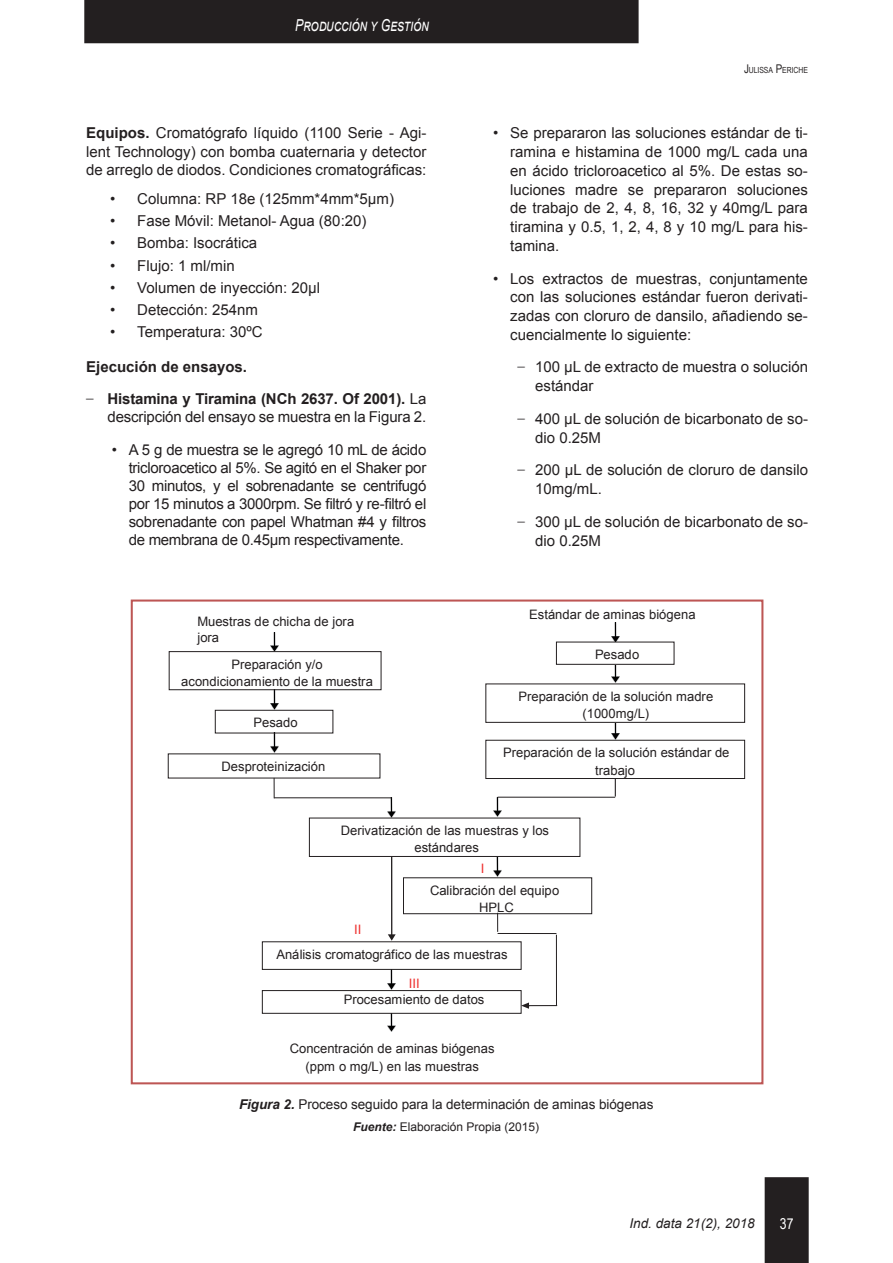
<style>
.page{position:relative;width:893px;height:1263px;background:#fff}
.page>*{position:absolute;margin:0;border:0;box-sizing:border-box;transform-origin:0 0}
.t1{font:italic 16.5px "Arial";color:#fff;scale:.75 1}
.t2{font:15px/18.8px "Arial";color:#231f20;text-align:justify}
.t3{font:700 15px "Arial";color:#231f20}
.t4{font:15px "Arial Narrow";color:#fff}
.t5{font:13.5px "Arial";letter-spacing:-.005em;color:#231f20}
.t6{font:italic 13.5px "Arial";color:#231f20}
.t7{font:13.05px/17.2px "Arial";color:#231f20;text-align:center}
.t8{font:13.05px "Arial";color:#ee2f2d}
.t9{font:12px "Arial";color:#231f20}
.t10{font:8.4px "Arial Narrow";letter-spacing:-.005em;color:#231f20}
.s1{font-weight:700}
.s2{font-family:"Adobe Garamond Pro"}
.s3{font-size:12px}
.s4{font-weight:700;font-style:italic}
</style>
<div class="page">
<div style="left:765px;top:1177px;width:44px;height:86px;background:#231f20"></div>
<div style="left:84px;top:0;width:555px;height:43px;background:#231f20"></div>
<div style="left:131px;top:599px;width:632px;height:485px;border:2px solid #bd5654"></div>
<img style="left:270px;top:632px;width:8px;height:19px">
<img style="left:270px;top:690px;width:8px;height:19px">
<img style="left:494px;top:797px;width:7px;height:20px">
<img style="left:270px;top:733px;width:8px;height:19px">
<svg style="left:388px;top:857px;width:8px;height:84px"></svg>
<img style="left:494px;top:857px;width:7px;height:19px">
<img style="left:388px;top:1014px;width:8px;height:18px">
<img style="left:611px;top:628px;width:8px;height:13px">
<img style="left:611px;top:723px;width:8px;height:16px">
<img style="left:388px;top:798px;width:8px;height:19px">
<svg style="left:274px;top:778px;width:1px;height:19px"></svg>
<svg style="left:615px;top:779px;width:1px;height:17px"></svg>
<hr style="left:274px;top:797px;width:118px;height:1px;background:#231f20">
<hr style="left:498px;top:797px;width:117px;height:1px;background:#231f20">
<img style="left:611px;top:665px;width:8px;height:18px">
<div style="left:262px;top:990px;width:260px;height:24px;border:1px solid #231f20"></div>
<img style="left:390px;top:970px;width:3px;height:5px">
<hr style="left:556px;top:935px;width:1px;height:71px;background:#231f20">
<svg style="left:521px;top:1002px;width:36px;height:7px"></svg>
<svg style="left:497px;top:914px;width:1px;height:18px"></svg>
<hr style="left:498px;top:933px;width:58px;height:1px;background:#231f20">
<img style="left:614px;top:622px;width:3px;height:6px">
<img style="left:326px;top:975px;width:166px;height:17px">
<div style="left:556px;top:641px;width:118px;height:24px;border:1px solid #231f20"></div>
<img style="left:557px;top:642px;width:117px;height:22px">
<div style="left:169px;top:651px;width:213px;height:39px;border:1px solid #231f20"></div>
<img style="left:170px;top:652px;width:211px;height:37px">
<div style="left:485px;top:683px;width:260px;height:40px;border:1px solid #231f20"></div>
<img style="left:486px;top:684px;width:258px;height:38px">
<div style="left:215px;top:710px;width:118px;height:23px;border:1px solid #231f20"></div>
<img style="left:216px;top:711px;width:116px;height:21px">
<div style="left:309px;top:817px;width:271px;height:40px;border:1px solid #231f20"></div>
<img style="left:310px;top:818px;width:269px;height:38px">
<div style="left:262px;top:941px;width:260px;height:29px;border:1px solid #231f20"></div>
<img style="left:263px;top:942px;width:258px;height:27px">
<div style="left:485px;top:740px;width:260px;height:39px;border:1px solid #231f20"></div>
<img style="left:486px;top:741px;width:258px;height:37px">
<div style="left:403px;top:877px;width:189px;height:37px;border:1px solid #231f20"></div>
<img style="left:404px;top:878px;width:187px;height:35px">
<p class="t1" style="left:295px;top:14px;width:180px">Producción y Gestión</p>
<p class="t2" style="left:86px;top:124px;width:342px;line-height:18px"><span class="s1">Equipos.</span> Cromatógrafo líquido (1100 Serie - Agi&shy;lent Technology) con bomba cuaternaria y detector de arreglo de diodos. Condiciones cromatográficas:</p>
<p class="t2" style="left:110px;top:189px;width:285px">• Columna: RP 18e (125mm*4mm*5μm)</p>
<p class="t2" style="left:110px;top:211px;width:258px">• Fase Móvil: Metanol- Agua (80:20)</p>
<p class="t2" style="left:110px;top:234px;width:149px">• Bomba: Isocrática</p>
<p class="t2" style="left:110px;top:256px;width:126px">• Flujo: 1 ml/min</p>
<p class="t2" style="left:110px;top:278px;width:211px">• Volumen de inyección: 20μl</p>
<p class="t2" style="left:110px;top:300px;width:149px">• Detección: 254nm</p>
<p class="t2" style="left:110px;top:323px;width:154px">• Temperatura: 30ºC</p>
<p class="t3" style="left:86px;top:356px;width:162px">Ejecución de ensayos.</p>
<p class="t2" style="left:86px;top:390px;width:342px;line-height:18px;text-align:right"><span class="s2">–</span> <span class="s1">Histamina y Tiramina (NCh 2637. Of 2001).</span> La descripción del ensayo se muestra en la Figura 2.</p>
<p class="t2" style="left:129px;top:440px;width:299px;line-height:18px;text-indent:-17px">• A 5 g de muestra se le agregó 10 mL de ácido tricloroacetico al 5%. Se agitó en el Shaker por 30 minutos, y el sobrenadante se centrifugó por 15 minutos a 3000rpm. Se filtró y re-filtró el sobrenadante con papel Whatman #4 y filtros de membrana de 0.45µm respectivamente.</p>
<p class="t7" style="left:197px;top:613px;width:158px;line-height:16px;text-align:left">Muestras de chicha de jora jora</p>
<p class="t7" style="left:181px;top:655px;width:193px">Preparación y/o acondicionamiento de la muestra</p>
<p class="t7" style="left:254px;top:714px;width:46px">Pesado</p>
<p class="t10" style="left:744px;top:63px;width:65px"><span class="s3">J</span>ULISSA <span class="s3">P</span>ERICHE</p>
<p class="t2" style="left:510px;top:124px;width:299px;text-indent:-17px">• Se prepararon las soluciones estándar de ti&shy;ramina e histamina de 1000 mg/L cada una en ácido tricloroacetico al 5%. De estas so&shy;luciones madre se prepararon soluciones de trabajo de 2, 4, 8, 16, 32 y 40mg/L para tiramina y 0.5, 1, 2, 4, 8 y 10 mg/L para his&shy;tamina.</p>
<p class="t2" style="left:510px;top:269px;width:299px;text-indent:-17px">• Los extractos de muestras, conjuntamente con las soluciones estándar fueron derivati&shy;zadas con cloruro de dansilo, añadiendo se&shy;cuencialmente lo siguiente:</p>
<p class="t2" style="left:535px;top:358px;width:274px;text-indent:-18px"><span class="s2">–</span> 100 µL de extracto de muestra o solución estándar</p>
<p class="t2" style="left:535px;top:409px;width:274px;text-indent:-18px"><span class="s2">–</span> 400 µL de solución de bicarbonato de so&shy;dio 0.25M</p>
<p class="t2" style="left:535px;top:461px;width:274px;text-indent:-18px"><span class="s2">–</span> 200 µL de solución de cloruro de dansilo<br>10mg/mL.</p>
<p class="t2" style="left:535px;top:512px;width:274px;text-indent:-18px"><span class="s2">–</span> 300 µL de solución de bicarbonato de so&shy;dio 0.25M</p>
<p class="t7" style="left:529px;top:605px;width:168px">Estándar de aminas biógena</p>
<p class="t7" style="left:595px;top:646px;width:46px">Pesado</p>
<p class="t7" style="left:518px;top:688px;width:196px">Preparación de la solución madre (1000mg/L)</p>
<p class="t7" style="left:503px;top:744px;width:228px">Preparación de la solución estándar de</p>
<p class="t7" style="left:222px;top:758px;width:105px">Desproteinización</p>
<p class="t7" style="left:595px;top:761px;width:41px">trabajo</p>
<p class="t7" style="left:341px;top:822px;width:210px">Derivatización de las muestras y los estándares</p>
<p class="t8" style="left:481px;top:860px;width:5px">I</p>
<p class="t8" style="left:354px;top:920px;width:9px">II</p>
<p class="t7" style="left:430px;top:881px;width:131px">Calibración del equipo<br>HPLC</p>
<p class="t7" style="left:276px;top:945px;width:233px">Análisis cromatográfico de las muestras</p>
<p class="t8" style="left:409px;top:975px;width:12px">III</p>
<p class="t7" style="left:344px;top:990px;width:142px">Procesamiento de datos</p>
<p class="t7" style="left:290px;top:1039px;width:206px;line-height:17.9px">Concentración de aminas biógenas (ppm o mg/L) en las muestras</p>
<p class="t5" style="left:239px;top:1095px;width:416px"><span class="s4">Figura 2.</span> Proceso seguido para la determinación de aminas biógenas</p>
<p class="t9" style="left:353px;top:1119px;width:188px"><span class="s4">Fuente:</span> Elaboración Propia (2015)</p>
<p class="t6" style="left:629px;top:1215px;width:127px">Ind. data 21(2), 2018</p>
<p class="t4" style="left:780px;top:1213px;width:15px">37</p>
</div>
